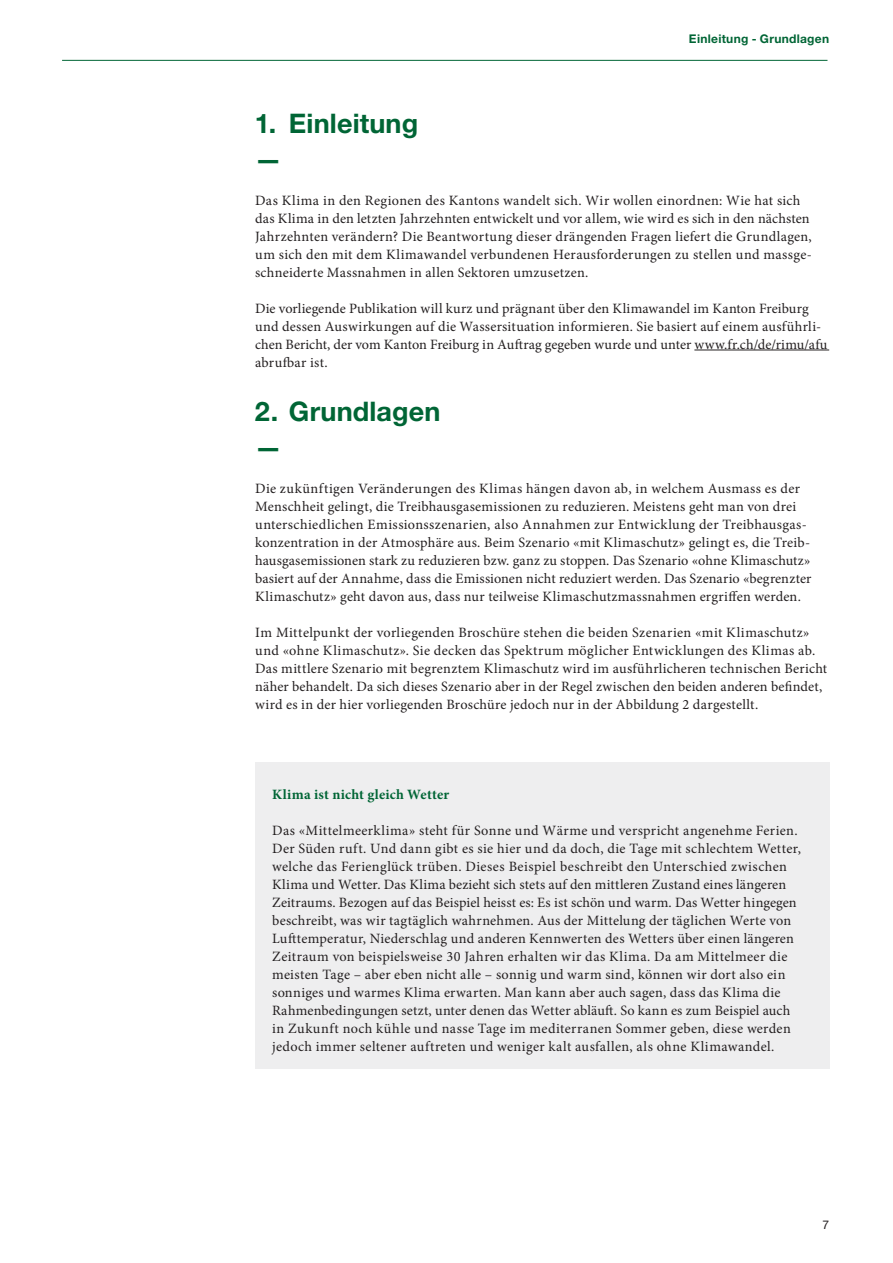
<style>
.page{position:relative;width:893px;height:1263px;background:#fff}
.page>*{position:absolute;margin:0;border:0;box-sizing:border-box;transform-origin:0 0}
.Haupttitel{font:700 27px "Helvetica Neue LT Pro";letter-spacing:.005em;color:#006535}
.Haupttext{font:14.25px/18px "Minion Pro";letter-spacing:.02em;color:#231f20}
.Haupttext-2{font:700 14.25px "Minion Pro";letter-spacing:.015em;color:#006535}
.kopfzeile_links{font:700 12px "Helvetica Neue LT Pro";letter-spacing:.025em;color:#006535}
.t1{font:12px "Helvetica Neue LT Pro";color:#231f20}
</style>
<div class="page">
<hr style="left:62px;top:60px;width:765px;height:1px;background:#006535">
<hr style="left:694px;top:350px;width:135px;height:1px;background:#231f20">
<div style="left:255px;top:763px;width:574px;height:306px;background:#eeeeef"></div>
<p class="Haupttitel" style="left:255px;top:106px;width:165px">1. Einleitung</p>
<p class="Haupttitel" style="left:255px;top:142px;width:28px">—</p>
<p class="kopfzeile_links" style="left:689px;top:31px;width:142px">Einleitung - Grundlagen</p>
<p class="Haupttext" style="left:255px;top:191px;width:558px">Das Klima in den Regionen des Kantons wandelt sich. Wir wollen einordnen: Wie hat sich das Klima in den letzten Jahrzehnten entwickelt und vor allem, wie wird es sich in den nächsten Jahrzehnten verändern? Die Beantwortung dieser drängenden Fragen liefert die Grundlagen, um sich den mit dem Klimawandel verbundenen Herausforderungen zu stellen und massge&shy;schneiderte Massnahmen in allen Sektoren umzusetzen.</p>
<p class="Haupttext" style="left:255px;top:299px;width:574px">Die vorliegende Publikation will kurz und prägnant über den Klimawandel im Kanton Freiburg und dessen Auswirkungen auf die Wassersituation informieren. Sie basiert auf einem ausführli&shy;chen Bericht, der vom Kanton Freiburg in Auftrag gegeben wurde und unter www.fr.ch/de/rimu/afu abrufbar ist.</p>
<p class="Haupttitel" style="left:255px;top:394px;width:187px">2. Grundlagen</p>
<p class="Haupttitel" style="left:255px;top:430px;width:28px">—</p>
<p class="Haupttext" style="left:255px;top:479px;width:558px">Die zukünftigen Veränderungen des Klimas hängen davon ab, in welchem Ausmass es der Menschheit gelingt, die Treibhausgasemissionen zu reduzieren. Meistens geht man von drei unterschiedlichen Emissionsszenarien, also Annahmen zur Entwicklung der Treibhausgas&shy;konzentration in der Atmosphäre aus. Beim Szenario «mit Klimaschutz» gelingt es, die Treib&shy;hausgasemissionen stark zu reduzieren bzw. ganz zu stoppen. Das Szenario «ohne Klimaschutz» basiert auf der Annahme, dass die Emissionen nicht reduziert werden. Das Szenario «begrenzter Klimaschutz» geht davon aus, dass nur teilweise Klimaschutzmassnahmen ergriffen werden.</p>
<p class="Haupttext" style="left:255px;top:623px;width:574px">Im Mittelpunkt der vorliegenden Broschüre stehen die beiden Szenarien «mit Klimaschutz» und «ohne Klimaschutz». Sie decken das Spektrum möglicher Entwicklungen des Klimas ab.<br>Das mittlere Szenario mit begrenztem Klimaschutz wird im ausführlicheren technischen Bericht näher behandelt. Da sich dieses Szenario aber in der Regel zwischen den beiden anderen befindet, wird es in der hier vorliegenden Broschüre jedoch nur in der Abbildung 2 dargestellt.</p>
<p class="Haupttext-2" style="left:272px;top:784px;width:179px">Klima ist nicht gleich Wetter</p>
<p class="Haupttext" style="left:272px;top:821px;width:530px">Das «Mittelmeerklima» steht für Sonne und Wärme und verspricht angenehme Ferien.<br>Der Süden ruft. Und dann gibt es sie hier und da doch, die Tage mit schlechtem Wetter, welche das Ferienglück trüben. Dieses Beispiel beschreibt den Unterschied zwischen Klima und Wetter. Das Klima bezieht sich stets auf den mittleren Zustand eines längeren Zeitraums. Bezogen auf das Beispiel heisst es: Es ist schön und warm. Das Wetter hingegen beschreibt, was wir tagtäglich wahrnehmen. Aus der Mittelung der täglichen Werte von Lufttemperatur, Niederschlag und anderen Kennwerten des Wetters über einen längeren Zeitraum von beispielsweise 30 Jahren erhalten wir das Klima. Da am Mittelmeer die meisten Tage – aber eben nicht alle – sonnig und warm sind, können wir dort also ein sonniges und warmes Klima erwarten. Man kann aber auch sagen, dass das Klima die Rahmenbedingungen setzt, unter denen das Wetter abläuft. So kann es zum Beispiel auch in Zukunft noch kühle und nasse Tage im mediterranen Sommer geben, diese werden jedoch immer seltener auftreten und weniger kalt ausfallen, als ohne Klimawandel.</p>
<p class="t1" style="left:822px;top:1217px;width:8px">7</p>
</div>
